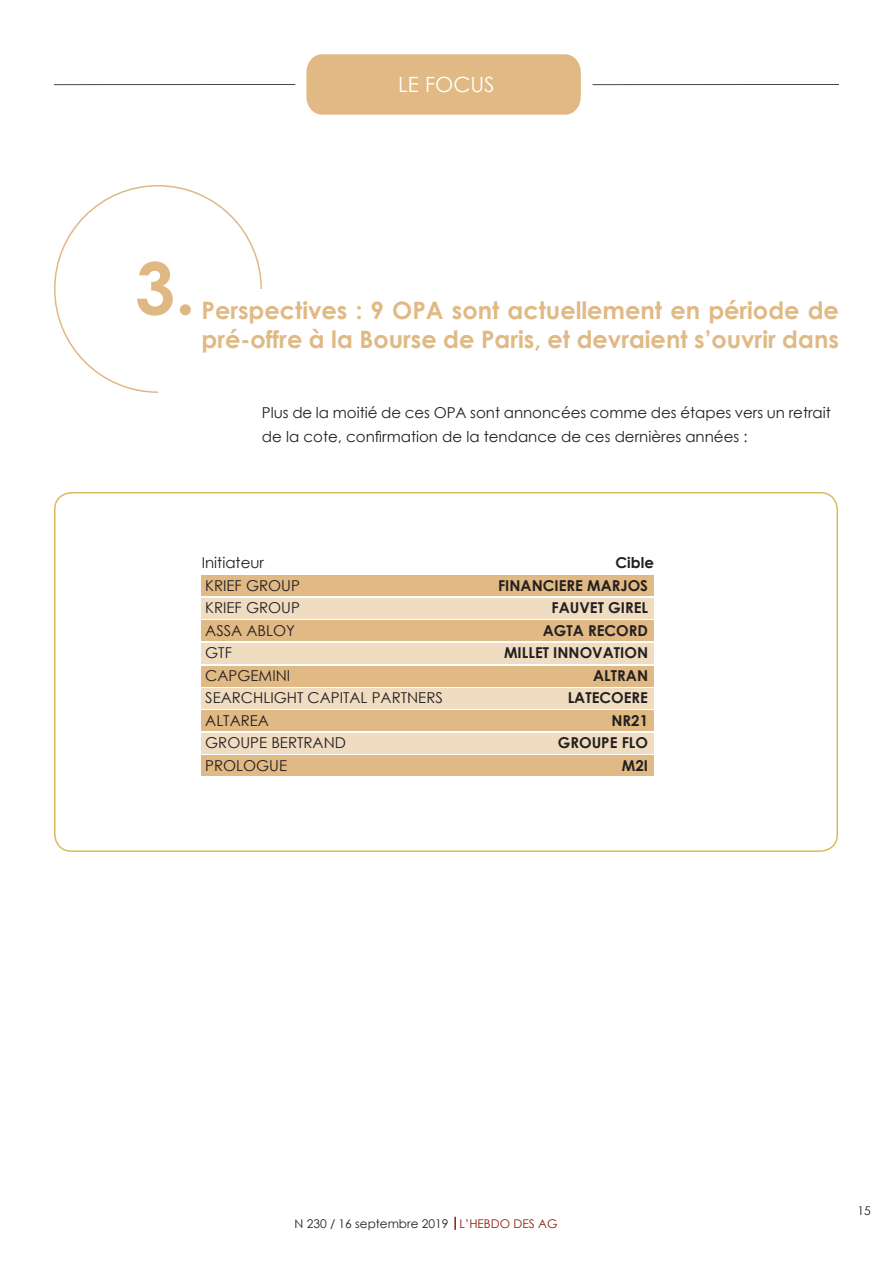
<style>
.page{position:relative;width:893px;height:1263px;background:#fff}
.page>*{position:absolute;margin:0;border:0;box-sizing:border-box;transform-origin:0 0}
.t1{font:700 72px "Century Gothic";color:#dfb884}
.t2{font:700 24px/28.8px "Century Gothic";color:#e0b984}
.t3{font:21px "Century Gothic";color:#fff}
.t4{font:15px/24px "Century Gothic";color:#231f20}
.t5{font:700 15px "Century Gothic";color:#231f20}
.t6{font:12px "Century Gothic";color:#231f20}
.s1{color:#901c0e}
</style>
<div class="page">
<svg style="left:454px;top:1217px;width:2px;height:13px"></svg>
<div style="left:306px;top:54px;width:275px;height:61px;background:#e0b984"></div>
<hr style="left:592px;top:84px;width:247px;height:1px;background:#231f20">
<hr style="left:54px;top:84px;width:241px;height:1px;background:#231f20">
<div style="left:202px;top:597px;width:452px;height:21px;background:#efdcc1"></div>
<div style="left:202px;top:575px;width:452px;height:21px;background:#e0b984"></div>
<div style="left:202px;top:643px;width:452px;height:21px;background:#efdcc1"></div>
<div style="left:202px;top:620px;width:452px;height:21px;background:#e0b984"></div>
<div style="left:202px;top:688px;width:452px;height:21px;background:#efdcc1"></div>
<div style="left:202px;top:666px;width:452px;height:21px;background:#e0b984"></div>
<div style="left:202px;top:733px;width:452px;height:21px;background:#efdcc1"></div>
<div style="left:202px;top:710px;width:452px;height:21px;background:#e0b984"></div>
<div style="left:202px;top:755px;width:452px;height:21px;background:#e0b984"></div>
<div style="left:54px;top:492px;width:784px;height:360px;border:2px solid #dcb95b;border-radius:17px"></div>
<p class="t3" style="left:398px;top:70px;width:98px">LE FOCUS</p>
<p class="t1" style="left:135px;top:234px;width:62px">3.</p>
<p class="t2" style="left:202px;top:295px;width:639px">Perspectives : 9 OPA sont actuellement en période de pré-offre à la Bourse de Paris, et devraient s’ouvrir dans</p>
<p class="t4" style="left:262px;top:400px;width:570px">Plus de la moitié de ces OPA sont annoncées comme des étapes vers un retrait de la cote, confirmation de la tendance de ces dernières années :</p>
<p class="t4" style="left:202px;top:551px;width:64px">Initiateur</p>
<p class="t5" style="left:616px;top:551px;width:40px">Cible</p>
<p class="t4" style="left:205px;top:573px;width:96px">KRIEF GROUP</p>
<p class="t4" style="left:205px;top:595px;width:96px">KRIEF GROUP</p>
<p class="t4" style="left:205px;top:618px;width:91px">ASSA ABLOY</p>
<p class="t4" style="left:205px;top:640px;width:28px">GTF</p>
<p class="t4" style="left:205px;top:663px;width:86px">CAPGEMINI</p>
<p class="t4" style="left:205px;top:685px;width:239px">SEARCHLIGHT CAPITAL PARTNERS</p>
<p class="t4" style="left:205px;top:708px;width:65px">ALTAREA</p>
<p class="t4" style="left:205px;top:730px;width:142px">GROUPE BERTRAND</p>
<p class="t4" style="left:205px;top:753px;width:83px">PROLOGUE</p>
<p class="t5" style="left:498px;top:574px;width:151px">FINANCIERE MARJOS</p>
<p class="t5" style="left:551px;top:596px;width:98px">FAUVET GIREL</p>
<p class="t5" style="left:543px;top:619px;width:107px">AGTA RECORD</p>
<p class="t5" style="left:504px;top:641px;width:146px">MILLET INNOVATION</p>
<p class="t5" style="left:593px;top:664px;width:56px">ALTRAN</p>
<p class="t5" style="left:568px;top:686px;width:82px">LATECOERE</p>
<p class="t5" style="left:611px;top:709px;width:38px">NR21</p>
<p class="t5" style="left:558px;top:731px;width:92px">GROUPE FLO</p>
<p class="t5" style="left:622px;top:754px;width:28px">M2I</p>
<p class="t6" style="left:295px;top:1215px;width:264px">N 230 / 16 septembre 2019 <span class="s1">L’HEBDO DES AG</span></p>
<p class="t6" style="left:858px;top:1202px;width:15px">15</p>
</div>
